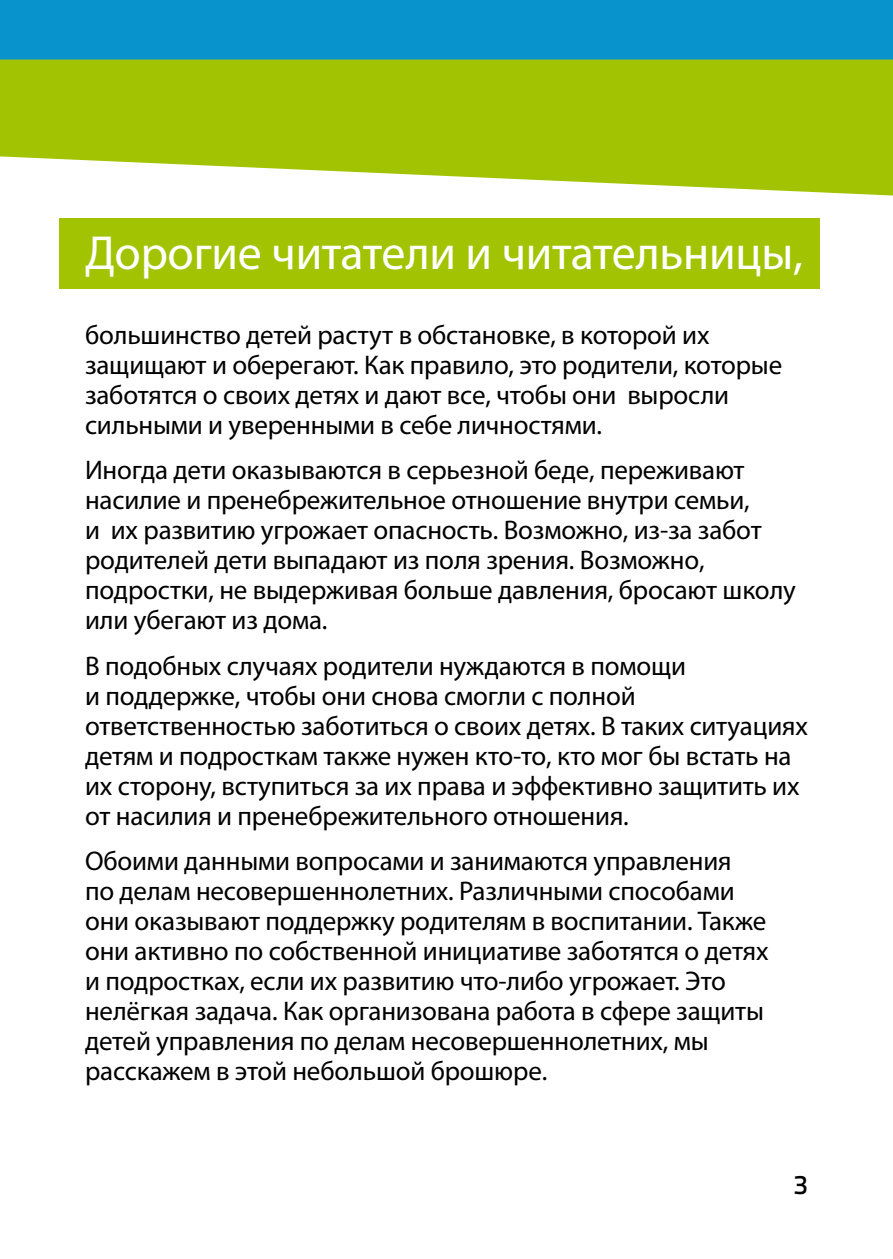
<style>
.page{position:relative;width:893px;height:1259px;background:#fff}
.page>*{position:absolute;margin:0;border:0;box-sizing:border-box;transform-origin:0 0}
.RU_HL_Weiß{font:48px "Myriad Pro";letter-spacing:-.005em;color:#fff}
.RU_Fliess{font:27px/30px "Myriad Pro";letter-spacing:-.005em;color:#000}
.t1{font:27px "Titillium Text 22 L 600 wt";color:#000}
</style>
<div class="page">
<div style="left:0;top:0;width:893px;height:60px;background:#0993cd"></div>
<svg style="left:0;top:60px;width:893px;height:135px;background:#afcb24"></svg>
<div style="left:60px;top:218px;width:760px;height:70px;background:#a2c301"></div>
<p class="RU_HL_Weiß" style="left:85px;top:223px;width:719px">Дорогие читатели и читательницы,</p>
<p class="RU_Fliess" style="left:85px;top:319px;width:699px">большинство детей растут в обстановке, в которой их защищают и оберегают. Как правило, это родители, которые заботятся о своих детях и дают все, чтобы они выросли сильными и уверенными в себе личностями.</p>
<p class="RU_Fliess" style="left:85px;top:455px;width:712px">Иногда дети оказываются в серьезной беде, переживают насилие и пренебрежительное отношение внутри семьи,<br>и их развитию угрожает опасность. Возможно, из-за забот родителей дети выпадают из поля зрения. Возможно, подростки, не выдерживая больше давления, бросают школу или убегают из дома.</p>
<p class="RU_Fliess" style="left:85px;top:650px;width:724px">В подобных случаях родители нуждаются в помощи<br>и поддержке, чтобы они снова смогли с полной ответственностью заботиться о своих детях. В таких ситуациях детям и подросткам также нужен кто-то, кто мог бы встать на их сторону, вступиться за их права и эффективно защитить их от насилия и пренебрежительного отношения.</p>
<p class="RU_Fliess" style="left:85px;top:845px;width:685px">Обоими данными вопросами и занимаются управления<br>по делам несовершеннолетних. Различными способами они оказывают поддержку родителям в воспитании. Также они активно по собственной инициативе заботятся о детях и подростках, если их развитию что-либо угрожает. Это нелёгкая задача. Как организована работа в сфере защиты детей управления по делам несовершеннолетних, мы расскажем в этой небольшой брошюре.</p>
<p class="t1" style="left:794px;top:1164px;width:16px">3</p>
</div>
